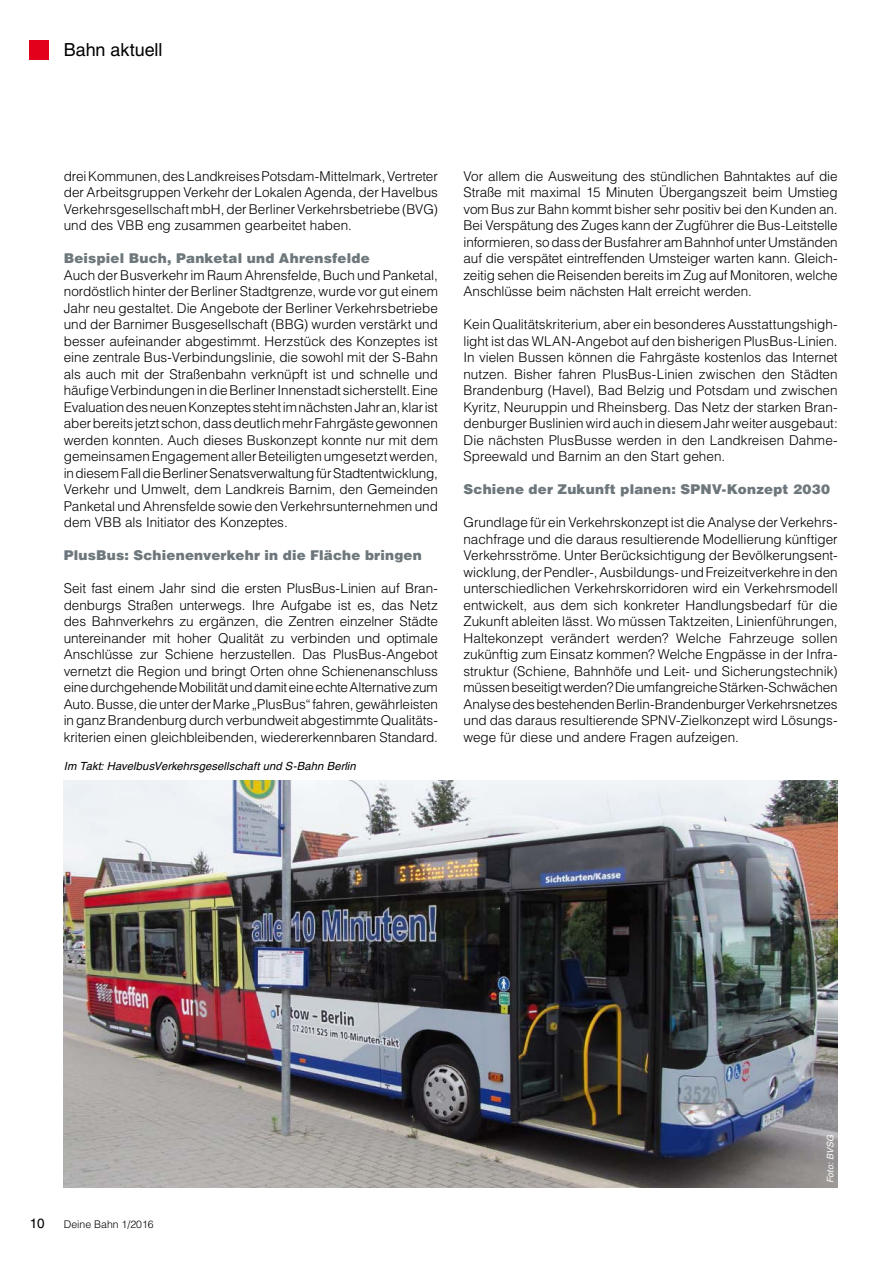
<style>
.page{position:relative;width:893px;height:1263px;background:#fff}
.page>*{position:absolute;margin:0;border:0;box-sizing:border-box;transform-origin:0 0}
.t1{font:18px "Helvetica LT";letter-spacing:-.005em;color:#000}
.t2{font:300 13.5px/16.5px "Helvetica LT";color:#000;text-align:justify}
.t3{font:900 13.5px "Helvetica LT";letter-spacing:.015em;color:#6d777c}
.t4{font:13.5px "Helvetica LT";color:#000}
.t5{font:italic 11.25px "Helvetica LT";letter-spacing:.01em;color:#000}
.t6{font:300 10.5px "Helvetica LT";color:#000}
.t7{font:italic 9px "Helvetica LT";color:#fff}
</style>
<div class="page">
<div style="left:30px;top:40px;width:19px;height:19px;background:#e2001a"></div>
<img style="left:64px;top:781px;width:774px;height:406px">
<h1 class="t1" style="left:64px;top:40px;width:100px">Bahn aktuell</h1>
<p class="t2" style="left:64px;top:168px;width:376px">drei Kommunen, des Landkreises Potsdam-Mittelmark, Vertreter der Arbeitsgruppen Verkehr der Lokalen Agenda, der Havelbus Verkehrsgesellschaft mbH, der Berliner Verkehrsbetriebe (BVG) und des VBB eng zusammen gearbeitet haben.</p>
<p class="t3" style="left:64px;top:250px;width:307px">Beispiel Buch, Panketal und Ahrensfelde</p>
<p class="t2" style="left:64px;top:267px;width:376px">Auch der Busverkehr im Raum Ahrensfelde, Buch und Panketal, nordöstlich hinter der Berliner Stadtgrenze, wurde vor gut einem Jahr neu gestaltet. Die Angebote der Berliner Verkehrsbetriebe und der Barnimer Busgesellschaft (BBG) wurden verstärkt und besser aufeinander abgestimmt. Herzstück des Konzeptes ist eine zentrale Bus-Verbindungslinie, die sowohl mit der S-Bahn als auch mit der Straßenbahn verknüpft ist und schnelle und häufige Verbindungen in die Berliner Innenstadt sicherstellt. Eine Evaluation des neuen Konzeptes steht im nächsten Jahr an, klar ist aber bereits jetzt schon, dass deutlich mehr Fahrgäste gewonnen werden konnten. Auch dieses Buskonzept konnte nur mit dem gemeinsamen Engagement aller Beteiligten umgesetzt werden, in diesem Fall die Berliner Senatsverwaltung für Stadtentwicklung, Verkehr und Umwelt, dem Landkreis Barnim, den Gemeinden Panketal und Ahrensfelde sowie den Verkehrsunternehmen und dem VBB als Initiator des Konzeptes.</p>
<p class="t3" style="left:64px;top:547px;width:360px">PlusBus: Schienenverkehr in die Fläche bringen</p>
<p class="t2" style="left:64px;top:580px;width:376px">Seit fast einem Jahr sind die ersten PlusBus-Linien auf Bran&shy;denburgs Straßen unterwegs. Ihre Aufgabe ist es, das Netz des Bahnverkehrs zu ergänzen, die Zentren einzelner Städte untereinander mit hoher Qualität zu verbinden und optimale Anschlüsse zur Schiene herzustellen. Das PlusBus-Angebot vernetzt die Region und bringt Orten ohne Schienenanschluss eine durchgehende Mobilität und damit eine echte Alternative zum Auto. Busse, die unter der Marke „PlusBus“ fahren, gewährleisten in ganz Brandenburg durch verbundweit abgestimmte Qualitäts&shy;kriterien einen gleichbleibenden, wiedererkennbaren Standard.</p>
<p class="t5" style="left:64px;top:760px;width:294px">Im Takt: HavelbusVerkehrsgesellschaft und S-Bahn Berlin</p>
<p class="t2" style="left:463px;top:167px;width:376px">Vor allem die Ausweitung des stündlichen Bahntaktes auf die Straße mit maximal 15 Minuten Übergangszeit beim Umstieg vom Bus zur Bahn kommt bisher sehr positiv bei den Kunden an.<br>Bei Verspätung des Zuges kann der Zugführer die Bus-Leitstelle informieren, so dass der Busfahrer am Bahnhof unter Umständen auf die verspätet eintreffenden Umsteiger warten kann. Gleich&shy;zeitig sehen die Reisenden bereits im Zug auf Monitoren, welche Anschlüsse beim nächsten Halt erreicht werden.</p>
<p class="t2" style="left:463px;top:316px;width:376px">Kein Qualitätskriterium, aber ein besonderes Ausstattungshigh&shy;light ist das WLAN-Angebot auf den bisherigen PlusBus-Linien.<br>In vielen Bussen können die Fahrgäste kostenlos das Internet nutzen. Bisher fahren PlusBus-Linien zwischen den Städten Brandenburg (Havel), Bad Belzig und Potsdam und zwischen Kyritz, Neuruppin und Rheinsberg. Das Netz der starken Bran&shy;denburger Buslinien wird auch in diesem Jahr weiter ausgebaut:<br>Die nächsten PlusBusse werden in den Landkreisen Dahme-Spreewald und Barnim an den Start gehen.</p>
<p class="t3" style="left:463px;top:480px;width:368px">Schiene der Zukunft planen: SPNV-Konzept 2030</p>
<p class="t2" style="left:463px;top:514px;width:376px">Grundlage für ein Verkehrskonzept ist die Analyse der Verkehrs&shy;nachfrage und die daraus resultierende Modellierung künftiger Verkehrsströme. Unter Berücksichtigung der Bevölkerungsent&shy;wicklung, der Pendler-, Ausbildungs- und Freizeitverkehre in den unterschiedlichen Verkehrskorridoren wird ein Verkehrsmodell entwickelt, aus dem sich konkreter Handlungsbedarf für die Zukunft ableiten lässt. Wo müssen Taktzeiten, Linienführungen, Haltekonzept verändert werden? Welche Fahrzeuge sollen zukünftig zum Einsatz kommen? Welche Engpässe in der Infra&shy;struktur (Schiene, Bahnhöfe und Leit- und Sicherungstechnik) müssen beseitigt werden? Die umfangreiche Stärken-Schwächen Analyse des bestehenden Berlin-Brandenburger Verkehrsnetzes und das daraus resultierende SPNV-Zielkonzept wird Lösungs&shy;wege für diese und andere Fragen aufzeigen.</p>
<p class="t4" style="left:30px;top:1215px;width:17px">10</p>
<p class="t6" style="left:64px;top:1217px;width:91px">Deine Bahn 1/2016</p>
<p class="t7" style="left:825px;top:1183px;width:50px;rotate:-90deg">Foto: BVSG</p>
</div>
